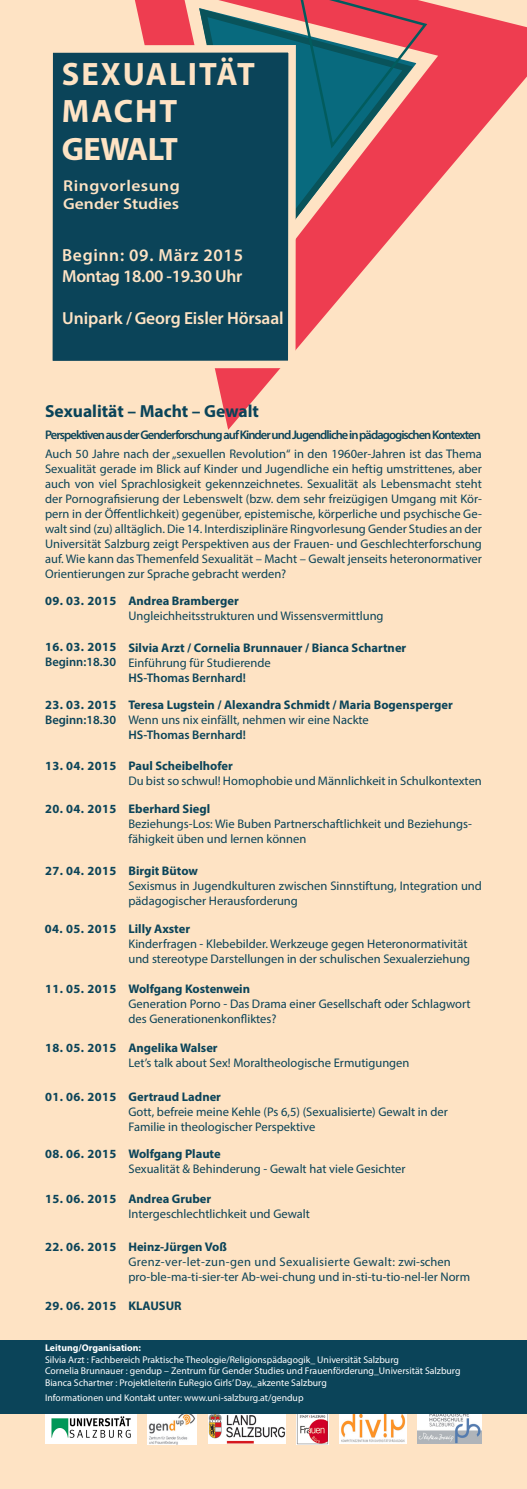
<style>
.page{position:relative;width:527px;height:1489px;background:#fff}
.page>*{position:absolute;margin:0;border:0;box-sizing:border-box;transform-origin:0 0}
.t1{font:700 32.5px "Myriad Pro";letter-spacing:.045em;color:#fee3c4}
.t2{font:600 17.5px "Myriad Pro";letter-spacing:-.01em;color:#fee3c4}
.t3{font:700 17.5px "Myriad Pro";color:#0b4459}
.t4{font:600 17.5px "Myriad Pro";letter-spacing:.04em;color:#fee3c4}
.t5{font:600 15.75px "Myriad Pro";letter-spacing:.015em;color:#fee3c4;scale:1.11 1}
.t6{font:12.5px/15px "Myriad Pro";color:#0b4459}
.t7{font:700 12.5px "Myriad Pro";color:#0b4459}
.t8{font:600 12.5px "Myriad Pro";letter-spacing:-.075em;color:#0b4459}
.t9{font:600 12.5px "Myriad Pro";color:#0b4459}
.t10{font:9.75px "Myriad Pro";color:#fff}
.t11{font:700 9.75px "Myriad Pro";color:#fff}
</style>
<div class="page">
<div style="left:0;top:0;width:526px;height:1488px;background:#fee3c4"></div>
<img style="left:417px;top:1412px;width:64px;height:31px">
<img style="left:339px;top:1412px;width:66px;height:31px">
<img style="left:148px;top:1412px;width:48px;height:31px">
<img style="left:45px;top:1412px;width:91px;height:31px">
<img style="left:208px;top:1412px;width:77px;height:31px">
<img style="left:296px;top:1412px;width:32px;height:31px">
<div style="left:0;top:1339px;width:526px;height:73px;background:#0b4459"></div>
<svg style="left:135px;top:0;width:391px;height:430px"></svg>
<svg style="left:174px;top:0;width:274px;height:301px"></svg>
<svg style="left:195px;top:4px;width:223px;height:272px"></svg>
<div style="left:49px;top:49px;width:243px;height:315px;background:#0b4459"></div>
<div style="left:45px;top:45px;width:250px;height:323px;border:8px solid #fee3c4"></div>
<svg style="left:296px;top:0;width:133px;height:149px"></svg>
<p class="t1" style="left:62px;top:52px;width:194px">SEXUALITÄT</p>
<p class="t1" style="left:62px;top:90px;width:117px">MACHT</p>
<p class="t1" style="left:62px;top:127px;width:117px">GEWALT</p>
<p class="t5" style="left:63px;top:176px;width:106px">Ringvorlesung</p>
<p class="t5" style="left:63px;top:194px;width:106px">Gender Studies</p>
<p class="t4" style="left:62px;top:244px;width:182px">Beginn: 09. März 2015</p>
<p class="t2" style="left:62px;top:265px;width:182px">Montag 18.00 -19.30 Uhr</p>
<p class="t2" style="left:62px;top:307px;width:223px">Unipark / Georg Eisler Hörsaal</p>
<p class="t3" style="left:45px;top:399px;width:215px">Sexualität – Macht – Gewalt</p>
<p class="t8" style="left:45px;top:427px;width:437px">Perspektiven aus der Genderforschung auf Kinder und Jugendliche in pädagogischen Kontexten</p>
<p class="t6" style="left:45px;top:446px;width:438px;text-align:justify">Auch 50 Jahre nach der „sexuellen Revolution“ in den 1960er-Jahren ist das Thema Sexualität gerade im Blick auf Kinder und Jugendliche ein heftig umstrittenes, aber auch von viel Sprachlosigkeit gekennzeichnetes. Sexualität als Lebensmacht steht der Pornografisierung der Lebenswelt (bzw. dem sehr freizügigen Umgang mit Kör&shy;pern in der Öffentlichkeit) gegenüber, epistemische, körperliche und psychische Ge&shy;walt sind (zu) alltäglich. Die 14. Interdisziplinäre Ringvorlesung Gender Studies an der Universität Salzburg zeigt Perspektiven aus der Frauen- und Geschlechterforschung auf. Wie kann das Themenfeld Sexualität – Macht – Gewalt jenseits heteronormativer Orientierungen zur Sprache gebracht werden?</p>
<p class="t7" style="left:45px;top:592px;width:73px">09. 03. 2015</p>
<p class="t7" style="left:45px;top:638px;width:73px">16. 03. 2015</p>
<p class="t9" style="left:45px;top:654px;width:73px">Beginn:18.30</p>
<p class="t7" style="left:45px;top:696px;width:73px">23. 03. 2015</p>
<p class="t9" style="left:45px;top:711px;width:73px">Beginn:18.30</p>
<p class="t7" style="left:45px;top:757px;width:73px">13. 04. 2015</p>
<p class="t7" style="left:45px;top:801px;width:73px">20. 04. 2015</p>
<p class="t7" style="left:45px;top:862px;width:73px">27. 04. 2015</p>
<p class="t7" style="left:45px;top:920px;width:73px">04. 05. 2015</p>
<p class="t7" style="left:45px;top:980px;width:73px">11. 05. 2015</p>
<p class="t7" style="left:45px;top:1040px;width:73px">18. 05. 2015</p>
<p class="t7" style="left:45px;top:1088px;width:73px">01. 06. 2015</p>
<p class="t7" style="left:45px;top:1145px;width:73px">08. 06. 2015</p>
<p class="t7" style="left:45px;top:1190px;width:73px">15. 06. 2015</p>
<p class="t7" style="left:45px;top:1238px;width:73px">22. 06. 2015</p>
<p class="t7" style="left:128px;top:592px;width:112px">Andrea Bramberger</p>
<p class="t6" style="left:128px;top:608px;width:256px">Ungleichheitsstrukturen und Wissensvermittlung</p>
<p class="t7" style="left:128px;top:639px;width:279px">Silvia Arzt / Cornelia Brunnauer / Bianca Schartner</p>
<p class="t6" style="left:128px;top:654px;width:144px">Einführung für Studierende</p>
<p class="t9" style="left:128px;top:669px;width:119px">HS-Thomas Bernhard!</p>
<p class="t7" style="left:128px;top:696px;width:325px">Teresa Lugstein / Alexandra Schmidt / Maria Bogensperger</p>
<p class="t6" style="left:128px;top:712px;width:242px">Wenn uns nix einfällt, nehmen wir eine Nackte</p>
<p class="t9" style="left:128px;top:726px;width:119px">HS-Thomas Bernhard!</p>
<p class="t7" style="left:128px;top:757px;width:106px">Paul Scheibelhofer</p>
<p class="t6" style="left:128px;top:773px;width:354px">Du bist so schwul! Homophobie und Männlichkeit in Schulkontexten</p>
<p class="t7" style="left:128px;top:801px;width:83px">Eberhard Siegl</p>
<p class="t6" style="left:128px;top:816px;width:344px">Beziehungs-Los: Wie Buben Partnerschaftlichkeit und Beziehungs&shy;fähigkeit üben und lernen können</p>
<p class="t7" style="left:128px;top:862px;width:71px">Birgit Bütow</p>
<p class="t6" style="left:128px;top:878px;width:354px">Sexismus in Jugendkulturen zwischen Sinnstiftung, Integration und pädagogischer Herausforderung</p>
<p class="t7" style="left:128px;top:920px;width:63px">Lilly Axster</p>
<p class="t6" style="left:128px;top:935px;width:343px">Kinderfragen - Klebebilder. Werkzeuge gegen Heteronormativität und stereotype Darstellungen in der schulischen Sexualerziehung</p>
<p class="t7" style="left:128px;top:980px;width:123px">Wolfgang Kostenwein</p>
<p class="t6" style="left:128px;top:996px;width:343px">Generation Porno - Das Drama einer Gesellschaft oder Schlagwort des Generationenkonfliktes?</p>
<p class="t7" style="left:128px;top:1040px;width:91px">Angelika Walser</p>
<p class="t6" style="left:128px;top:1055px;width:282px">Let’s talk about Sex! Moraltheologische Ermutigungen</p>
<p class="t7" style="left:128px;top:1088px;width:94px">Gertraud Ladner</p>
<p class="t6" style="left:128px;top:1103px;width:320px">Gott, befreie meine Kehle (Ps 6,5) (Sexualisierte) Gewalt in der<br>Familie in theologischer Perspektive</p>
<p class="t7" style="left:128px;top:1145px;width:94px">Wolfgang Plaute</p>
<p class="t6" style="left:128px;top:1161px;width:278px">Sexualität &amp; Behinderung - Gewalt hat viele Gesichter</p>
<p class="t7" style="left:128px;top:1190px;width:84px">Andrea Gruber</p>
<p class="t6" style="left:128px;top:1205px;width:183px">Intergeschlechtlichkeit und Gewalt</p>
<p class="t7" style="left:128px;top:1237px;width:100px">Heinz-Jürgen Voß</p>
<p class="t6" style="left:128px;top:1253px;width:343px">Grenz-ver-let-zun-gen und Sexualisierte Gewalt: zwi-schen pro-ble-ma-ti-sier-ter Ab-wei-chung und in-sti-tu-tio-nel-ler Norm</p>
<p class="t7" style="left:45px;top:1297px;width:73px">29. 06. 2015</p>
<p class="t7" style="left:128px;top:1297px;width:55px">KLAUSUR</p>
<p class="t11" style="left:45px;top:1341px;width:97px">Leitung/Organisation:</p>
<p class="t10" style="left:45px;top:1353px;width:355px">Silvia Arzt : Fachbereich Praktische Theologie/Religionspädagogik_ Universität Salzburg</p>
<p class="t10" style="left:45px;top:1364px;width:416px">Cornelia Brunnauer : gendup – Zentrum für Gender Studies und Frauenförderung_Universität Salzburg</p>
<p class="t10" style="left:45px;top:1376px;width:283px">Bianca Schartner : Projektleiterin EuRegio Girls’ Day,_akzente Salzburg</p>
<p class="t10" style="left:45px;top:1391px;width:260px">Informationen und Kontakt unter: www.uni-salzburg.at/gendup</p>
</div>
